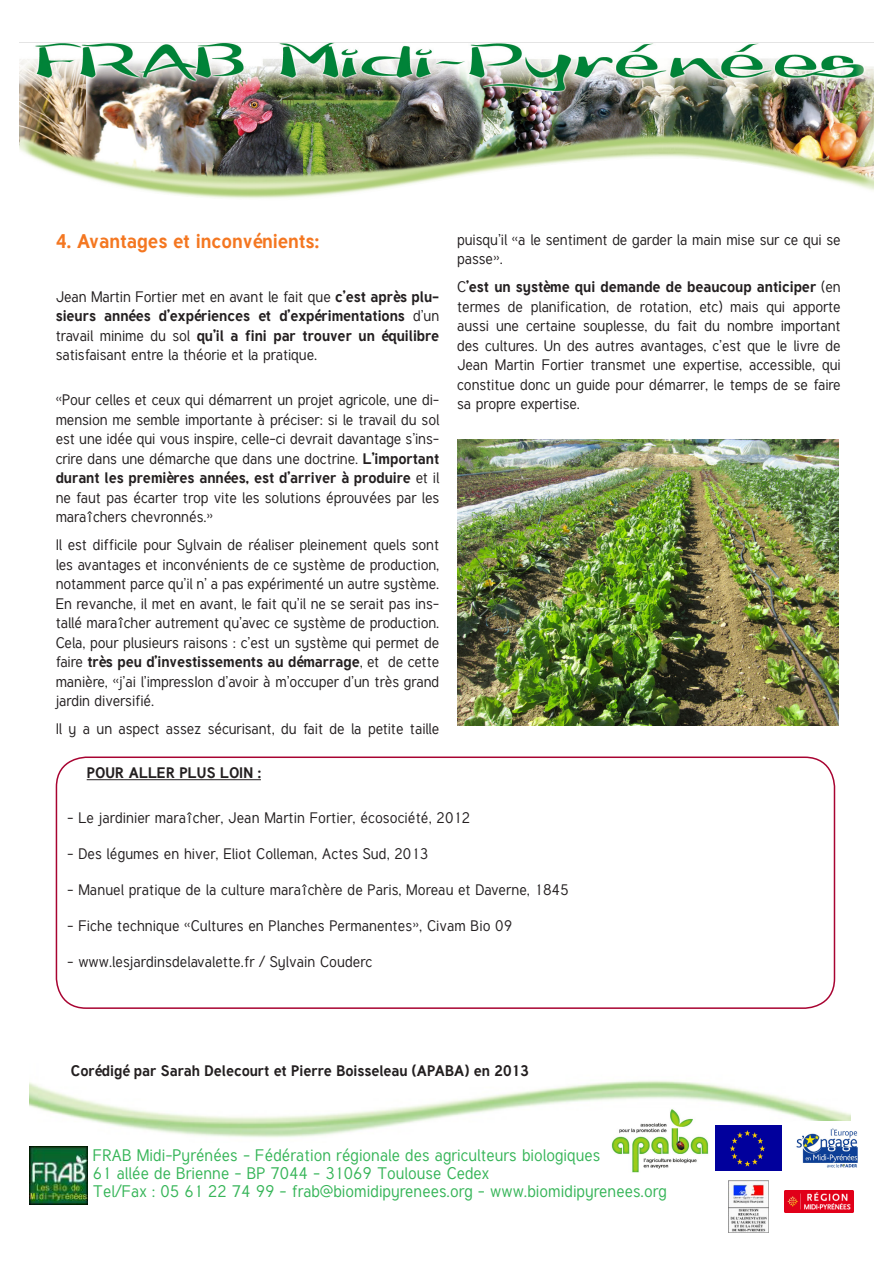
<style>
.page{position:relative;width:893px;height:1263px;background:#fff}
.page>*{position:absolute;margin:0;border:0;box-sizing:border-box;transform-origin:0 0}
.Titre_1{font:700 19.5px "Tuffy";color:#f47721}
.t1{font:16.5px/18px "Tuffy";letter-spacing:.01em;color:#36b558}
.Paragraphe{font:15px/19.5px "Tuffy";color:#231f20;text-align:justify}
.Titre_2{font:15px/19.5px "Tuffy";color:#231f20;text-align:justify}
.Paragraphe-2{font:700 15px "Tuffy";color:#231f20}
.texte{font:700 15px "Tuffy";color:#231f20}
.s1{font-weight:700}
</style>
<div class="page">
<img style="left:29px;top:1080px;width:822px;height:58px">
<img style="left:29px;top:1146px;width:59px;height:59px">
<img style="left:612px;top:1108px;width:96px;height:65px">
<img style="left:715px;top:1126px;width:67px;height:45px">
<img style="left:794px;top:1122px;width:64px;height:46px">
<img style="left:728px;top:1180px;width:41px;height:52px">
<img style="left:784px;top:1191px;width:69px;height:22px">
<img style="left:19px;top:42px;width:855px;height:157px">
<img style="left:457px;top:439px;width:382px;height:287px">
<hr style="left:87px;top:779px;width:174px;height:1px;background:#231f20">
<div style="left:56px;top:756px;width:779px;height:253px;border:2px solid #a80331;border-radius:30px"></div>
<p class="Titre_1" style="left:56px;top:228px;width:265px">4. Avantages et inconvénients:</p>
<p class="Titre_2" style="left:56px;top:286px;width:385px">Jean Martin Fortier met en avant le fait que <span class="s1">c’est après plu&shy;sieurs années d’expériences et d’expérimentations</span> d’un travail minime du sol <span class="s1">qu’il a fini par trouver un équilibre </span>satisfaisant entre la théorie et la pratique.</p>
<p class="Paragraphe" style="left:56px;top:390px;width:385px">«Pour celles et ceux qui démarrent un projet agricole, une di&shy;mension me semble importante à préciser: si le travail du sol est une idée qui vous inspire, celle-ci devrait davantage s’ins&shy;crire dans une démarche que dans une doctrine. <span class="s1">L’important durant les premières années, est d’arriver à produire</span> et il ne faut pas écarter trop vite les solutions éprouvées par les maraîchers chevronnés.»</p>
<p class="Paragraphe" style="left:56px;top:535px;width:385px">Il est difficile pour Sylvain de réaliser pleinement quels sont les avantages et inconvénients de ce système de production, notamment parce qu’il n’ a pas expérimenté un autre système.<br>En revanche, il met en avant, le fait qu’il ne se serait pas ins&shy;tallé maraîcher autrement qu’avec ce système de production.<br>Cela, pour plusieurs raisons : c’est un système qui permet de faire <span class="s1">très peu d’investissements au démarrage</span>, et de cette manière, «j’ai l’impressIon d’avoir à m’occuper d’un très grand jardin diversifié.</p>
<p class="Paragraphe" style="left:56px;top:719px;width:385px">Il y a un aspect assez sécurisant, du fait de la petite taille</p>
<p class="Paragraphe" style="left:457px;top:229px;width:385px">puisqu’il «a le sentiment de garder la main mise sur ce qui se passe».</p>
<p class="Paragraphe" style="left:457px;top:277px;width:385px">C<span class="s1">’est un système qui demande de beaucoup anticiper</span> (en termes de planification, de rotation, etc) mais qui apporte aussi une certaine souplesse, du fait du nombre important des cultures. Un des autres avantages, c’est que le livre de Jean Martin Fortier transmet une expertise, accessible, qui constitue donc un guide pour démarrer, le temps de se faire sa propre expertise.</p>
<p class="texte" style="left:87px;top:763px;width:176px">POUR ALLER PLUS LOIN :</p>
<p class="Paragraphe" style="left:67px;top:807px;width:405px">- Le jardinier maraîcher, Jean Martin Fortier, écosociété, 2012</p>
<p class="Paragraphe" style="left:67px;top:843px;width:362px">- Des légumes en hiver, Eliot Colleman, Actes Sud, 2013</p>
<p class="Paragraphe" style="left:67px;top:879px;width:503px">- Manuel pratique de la culture maraîchère de Paris, Moreau et Daverne, 1845</p>
<p class="Paragraphe" style="left:67px;top:915px;width:446px">- Fiche technique «Cultures en Planches Permanentes», Civam Bio 09</p>
<p class="Paragraphe" style="left:67px;top:951px;width:307px">- www.lesjardinsdelavalette.fr / Sylvain Couderc</p>
<p class="Paragraphe-2" style="left:71px;top:1061px;width:460px">Corédigé par Sarah Delecourt et Pierre Boisseleau (APABA) en 2013</p>
<p class="t1" style="left:93px;top:1146px;width:575px">FRAB Midi-Pyrénées - Fédération régionale des agriculteurs biologiques<br>61 allée de Brienne - BP 7044 - 31069 Toulouse Cedex<br>Tel/Fax : 05 61 22 74 99 - frab@biomidipyrenees.org - www.biomidipyrenees.org</p>
</div>
